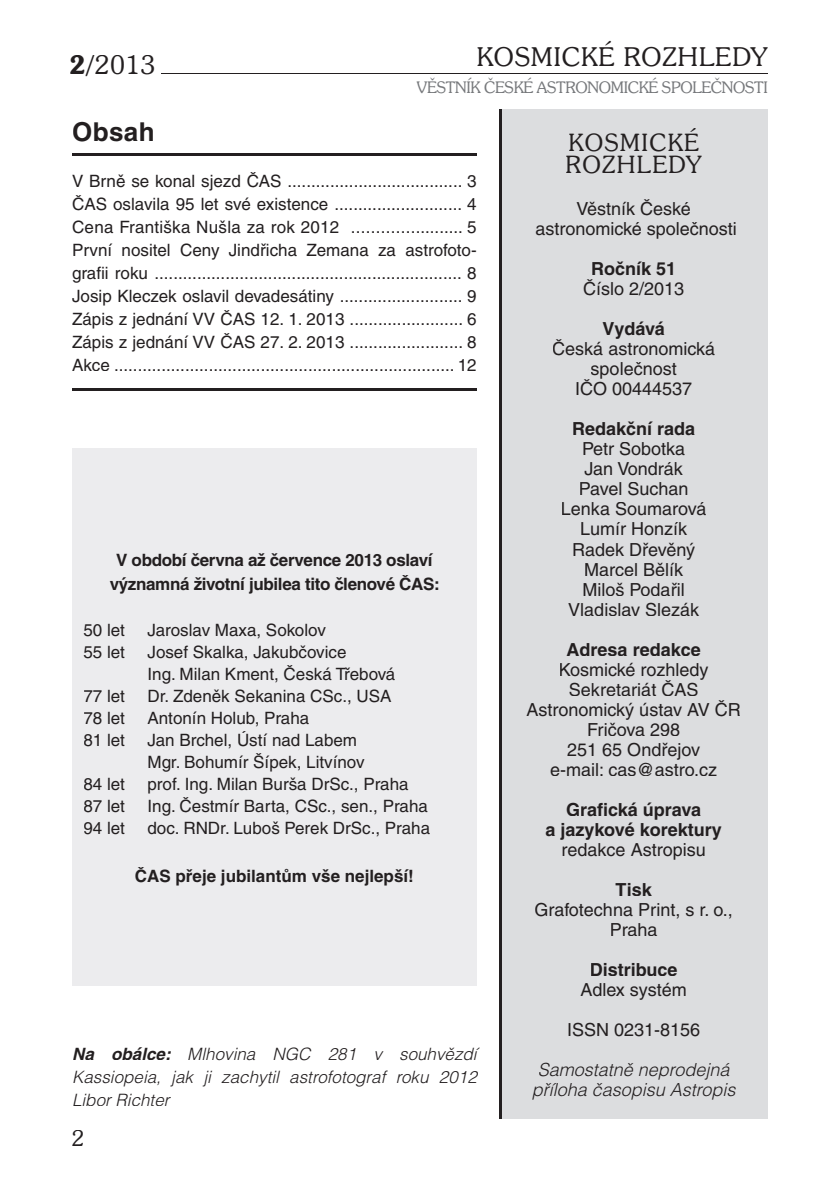
<style>
.page{position:relative;width:840px;height:1191px;background:#fff}
.page>*{position:absolute;margin:0;border:0;box-sizing:border-box;transform-origin:0 0}
.t1{font:300 26px "Souvenir IT Cby BTCE";letter-spacing:.04em;color:#231f20}
.t2{font:700 26px "Helvetica CE";letter-spacing:.015em;color:#231f20}
.t3{font:300 24px/22px "Souvenir IT Cby BTCE";letter-spacing:.06em;color:#231f20}
.t4{font:300 22px "Souvenir IT Cby BTCE";color:#231f20}
.t5{font:18px/20px "Helvetica CE";color:#231f20;text-align:center}
.t6{font:700 18px/20px "Helvetica CE";color:#231f20;text-align:center}
.t7{font:italic 300 18px/20px "Helvetica CE";color:#231f20;text-align:center}
.t8{font:17px/23px "Helvetica CE";color:#231f20}
.t9{font:italic 300 17px/23px "Helvetica CE";color:#231f20;text-align:justify}
.t10{font:700 17px/24px "Helvetica CE";letter-spacing:-.02em;color:#231f20;text-align:center}
.t11{font:700 17px "Helvetica CE";color:#231f20}
.t12{font:300 16px "Souvenir IT Cby BTCE";letter-spacing:-.02em;color:#76787b}
.s1{font-weight:600}
.s2{font-weight:700}
</style>
<div class="page">
<hr style="left:162px;top:73px;width:605px;height:1px;background:#231f20">
<div style="left:499px;top:109px;width:268px;height:1010px;background:#dcdddf"></div>
<hr style="left:499px;top:109px;width:2px;height:1010px;background:#231f20">
<hr style="left:72px;top:154px;width:404px;height:2px;background:#231f20">
<div style="left:72px;top:448px;width:404px;height:538px;background:#ececee"></div>
<hr style="left:72px;top:388px;width:404px;height:2px;background:#231f20">
<h1 class="t1" style="left:69px;top:48px;width:87px"><span class="s1">2/</span>2013</h1>
<h1 class="t1" style="left:476px;top:39px;width:292px">KOSMICKÉ ROZHLEDY</h1>
<p class="t12" style="left:416px;top:77px;width:352px">VĚSTNÍK ČESKÉ ASTRONOMICKÉ SPOLEČNOSTI</p>
<h1 class="t2" style="left:72px;top:116px;width:84px">Obsah</h1>
<p class="t8" style="left:72px;top:169px;width:406px;text-align:justify">V Brně se konal sjezd ČAS ..................................... 3<br>ČAS oslavila 95 let své existence ........................... 4<br>Cena Františka Nušla za rok 2012 ....................... 5<br>První nositel Ceny Jindřicha Zemana za astrofoto&shy;grafii roku ................................................................. 8<br>Josip Kleczek oslavil devadesátiny .......................... 9<br>Zápis z jednání VV ČAS 12. 1. 2013 ........................ 6<br>Zápis z jednání VV ČAS 27. 2. 2013 ........................ 8<br>Akce ........................................................................ 12</p>
<p class="t10" style="left:110px;top:547px;width:331px">V období června až července 2013 oslaví významná životní jubilea tito členové ČAS:</p>
<p class="t8" style="left:83px;top:618px;width:43px">50 let</p>
<p class="t8" style="left:147px;top:618px;width:180px">Jaroslav Maxa, Sokolov</p>
<p class="t8" style="left:83px;top:640px;width:43px">55 let</p>
<p class="t8" style="left:147px;top:641px;width:249px;line-height:22px">Josef Skalka, Jakubčovice<br>Ing. Milan Kment, Česká Třebová</p>
<p class="t8" style="left:83px;top:684px;width:43px">77 let</p>
<p class="t8" style="left:147px;top:684px;width:245px">Dr. Zdeněk Sekanina CSc., USA</p>
<p class="t8" style="left:83px;top:706px;width:43px">78 let</p>
<p class="t8" style="left:147px;top:706px;width:163px">Antonín Holub, Praha</p>
<p class="t8" style="left:83px;top:728px;width:43px">81 let</p>
<p class="t8" style="left:147px;top:729px;width:218px;line-height:22px">Jan Brchel, Ústí nad Labem<br>Mgr. Bohumír Šípek, Litvínov</p>
<p class="t8" style="left:83px;top:772px;width:43px">84 let</p>
<p class="t8" style="left:147px;top:772px;width:262px">prof. Ing. Milan Burša DrSc., Praha</p>
<p class="t8" style="left:83px;top:794px;width:43px">87 let</p>
<p class="t8" style="left:147px;top:794px;width:282px">Ing. Čestmír Barta, CSc., sen., Praha</p>
<p class="t8" style="left:83px;top:816px;width:43px">94 let</p>
<p class="t8" style="left:147px;top:816px;width:284px">doc. RNDr. Luboš Perek DrSc., Praha</p>
<p class="t11" style="left:135px;top:865px;width:280px">ČAS přeje jubilantům vše nejlepší!</p>
<p class="t9" style="left:72px;top:1042px;width:406px"><span class="s2">Na obálce:</span> Mlhovina NGC 281 v souhvězdí Kassiopeia, jak ji zachytil astrofotograf roku 2012<br>Libor Richter</p>
<p class="t4" style="left:72px;top:1124px;width:14px">2</p>
<h2 class="t3" style="left:565px;top:131px;width:138px">KOSMICKÉ<br>ROZHLEDY</h2>
<p class="t5" style="left:535px;top:199px;width:203px">Věstník České astronomické společnosti</p>
<p class="t6" style="left:590px;top:259px;width:87px">Ročník 51</p>
<p class="t5" style="left:582px;top:279px;width:103px">Číslo 2/2013</p>
<p class="t6" style="left:602px;top:319px;width:64px">Vydává</p>
<p class="t5" style="left:552px;top:339px;width:164px">Česká astronomická společnost<br>IČO 00444537</p>
<p class="t6" style="left:571px;top:419px;width:125px">Redakční rada</p>
<p class="t5" style="left:560px;top:439px;width:147px">Petr Sobotka<br>Jan Vondrák<br>Pavel Suchan<br>Lenka Soumarová<br>Lumír Honzík<br>Radek Dřevěný<br>Marcel Bělík<br>Miloš Podařil<br>Vladislav Slezák</p>
<p class="t6" style="left:566px;top:639px;width:136px">Adresa redakce</p>
<p class="t5" style="left:526px;top:659px;width:216px">Kosmické rozhledy<br>Sekretariát ČAS<br>Astronomický ústav AV ČR<br>Fričova 298<br>251 65 Ondřejov<br>e-mail: cas@astro.cz</p>
<p class="t6" style="left:545px;top:799px;width:178px">Grafická úprava<br>a jazykové korektury</p>
<p class="t5" style="left:561px;top:839px;width:146px">redakce Astropisu</p>
<p class="t6" style="left:615px;top:879px;width:38px">Tisk</p>
<p class="t5" style="left:534px;top:899px;width:199px">Grafotechna Print, s r. o.,<br>Praha</p>
<p class="t6" style="left:589px;top:959px;width:89px">Distribuce</p>
<p class="t5" style="left:580px;top:979px;width:108px">Adlex systém</p>
<p class="t5" style="left:566px;top:1019px;width:135px">ISSN 0231-8156</p>
<p class="t7" style="left:531px;top:1059px;width:205px">Samostatně neprodejná příloha časopisu Astropis</p>
</div>
